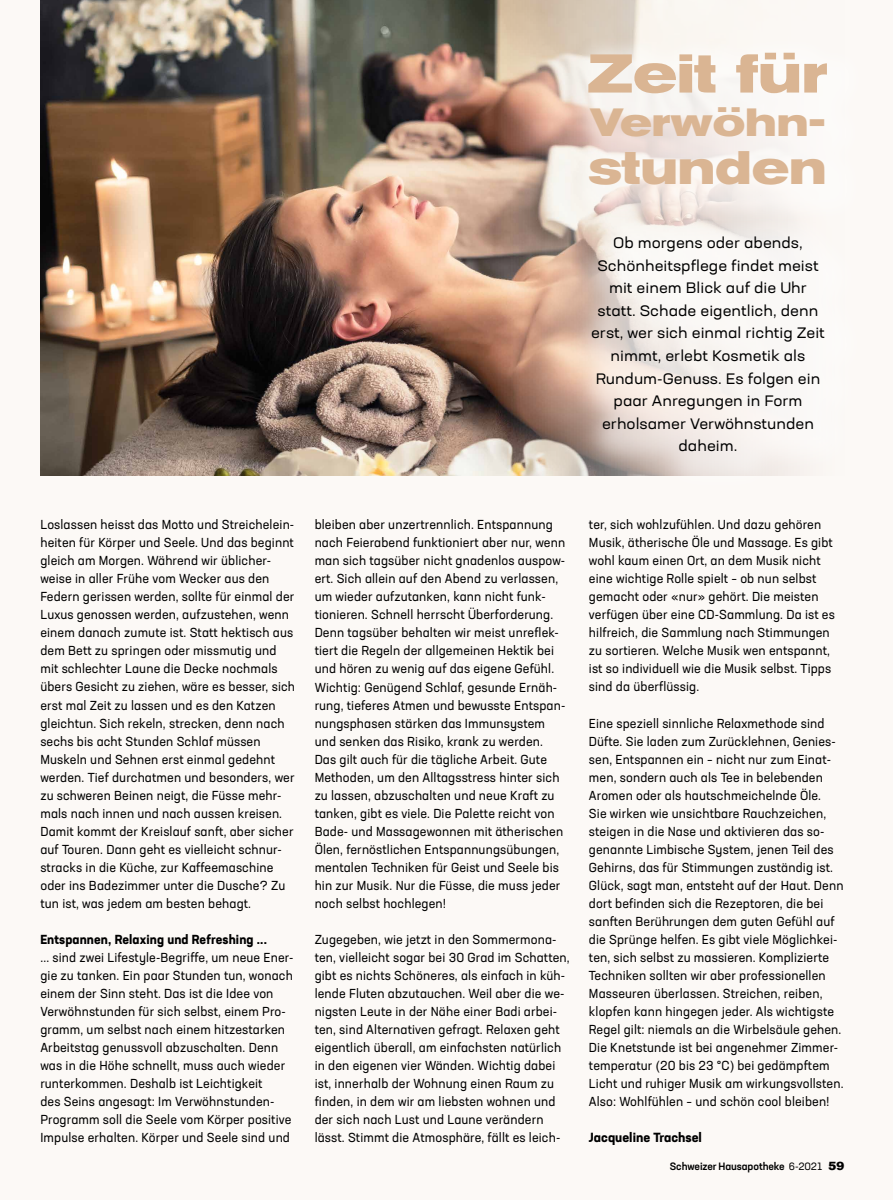
<style>
.page{position:relative;width:893px;height:1200px;background:#fff}
.page>*{position:absolute;margin:0;border:0;box-sizing:border-box;transform-origin:0 0}
.t1{font:700 expanded 54px "Akzidenz Grotesk BE";color:#dab593}
.t2{font:700 expanded 46.5px "Akzidenz Grotesk BE";color:#dab593}
.t3{font:700 expanded 39px "Akzidenz Grotesk BE";color:#dab593}
.t4{font:expanded 15px/22.5px "Neusa Next Std";color:#000;text-align:center}
.t5{font:700 13.05px "Neusa Next Std";color:#000}
.t6{font:12.9px/18px "Neusa Next Std";letter-spacing:.01em;color:#000}
.t7{font:700 12.9px "Neusa Next Std";letter-spacing:.01em;color:#000}
.t8{font:500 10.5px "Neusa Next Std";letter-spacing:-.01em;color:#000}
.s1{font-family:"Arial"}
.s2{font-weight:400}
.s3{font-family:"Akzidenz Grotesk BE Super";font-weight:400;font-size:12px}
</style>
<div class="page">
<div style="left:0;top:0;width:893px;height:1199px;background:#fcf9f6"></div>
<img style="left:40px;top:0;width:611px;height:475px">
<div style="left:568px;top:32px;width:300px;height:194px;background:#fff;opacity:.45"></div>
<div style="left:568px;top:212px;width:302px;height:285px;background:#fff;opacity:.53"></div>
<h1 class="t1" style="left:588px;top:43px;width:240px">Zeit für</h1>
<h3 class="t3" style="left:590px;top:100px;width:238px">Verwöhn-</h3>
<h2 class="t2" style="left:589px;top:141px;width:239px">stunden</h2>
<p class="t4" style="left:591px;top:231px;width:235px">Ob morgens oder abends,<br>Schönheitspflege findet meist mit einem Blick auf die Uhr statt. Schade eigentlich, denn erst, wer sich einmal richtig Zeit nimmt, erlebt Kosmetik als<br>Rundum-Genuss. Es folgen ein paar Anregungen in Form erholsamer Verwöhnstunden daheim.</p>
<p class="t6" style="left:40px;top:515px;width:256px">Loslassen heisst das Motto und Streichelein&shy;heiten für Körper und Seele. Und das beginnt gleich am Morgen. Während wir üblicher&shy;weise in aller Frühe vom Wecker aus den Federn gerissen werden, sollte für einmal der Luxus genossen werden, aufzustehen, wenn einem danach zumute ist. Statt hektisch aus dem Bett zu springen oder missmutig und mit schlechter Laune die Decke nochmals übers Gesicht zu ziehen, wäre es besser, sich erst mal Zeit zu lassen und es den Katzen gleichtun. Sich rekeln, strecken, denn nach sechs bis acht Stunden Schlaf müssen Muskeln und Sehnen erst einmal gedehnt werden. Tief durchatmen und besonders, wer zu schweren Beinen neigt, die Füsse mehr&shy;mals nach innen und nach aussen kreisen.<br>Damit kommt der Kreislauf sanft, aber sicher auf Touren. Dann geht es vielleicht schnur&shy;stracks in die Küche, zur Kaffeemaschine oder ins Badezimmer unter die Dusche? Zu tun ist, was jedem am besten behagt.</p>
<p class="t7" style="left:40px;top:930px;width:228px">Entspannen, Relaxing und Refreshing ...</p>
<p class="t6" style="left:40px;top:947px;width:254px">... sind zwei Lifestyle-Begriffe, um neue Ener&shy;gie zu tanken. Ein paar Stunden tun, wonach einem der Sinn steht. Das ist die Idee von Verwöhnstunden für sich selbst, einem Pro&shy;gramm, um selbst nach einem hitzestarken Arbeitstag genussvoll abzuschalten. Denn was in die Höhe schnellt, muss auch wieder runterkommen. Deshalb ist Leichtigkeit<br>des Seins angesagt: Im Verwöhnstunden-Programm soll die Seele vom Körper positive Impulse erhalten. Körper und Seele sind und</p>
<p class="t6" style="left:315px;top:515px;width:252px">bleiben aber unzertrennlich. Entspannung nach Feierabend funktioniert aber nur, wenn man sich tagsüber nicht gnadenlos auspow&shy;ert. Sich allein auf den Abend zu verlassen, um wieder aufzutanken, kann nicht funk&shy;tionieren. Schnell herrscht Überforderung.<br>Denn tagsüber behalten wir meist unreflek&shy;tiert die Regeln der allgemeinen Hektik bei und hören zu wenig auf das eigene Gefühl.<br>Wichtig: Genügend Schlaf, gesunde Ernäh&shy;rung, tieferes Atmen und bewusste Entspan&shy;nungsphasen stärken das Immunsystem und senken das Risiko, krank zu werden.<br>Das gilt auch für die tägliche Arbeit. Gute Methoden, um den Alltagsstress hinter sich zu lassen, abzuschalten und neue Kraft zu tanken, gibt es viele. Die Palette reicht von Bade- und Massagewonnen mit ätherischen Ölen, fernöstlichen Entspannungsübungen, mentalen Techniken für Geist und Seele bis hin zur Musik. Nur die Füsse, die muss jeder noch selbst hochlegen!</p>
<p class="t6" style="left:315px;top:929px;width:257px">Zugegeben, wie jetzt in den Sommermona&shy;ten, vielleicht sogar bei 30 Grad im Schatten, gibt es nichts Schöneres, als einfach in küh&shy;lende Fluten abzutauchen. Weil aber die we&shy;nigsten Leute in der Nähe einer Badi arbei&shy;ten, sind Alternativen gefragt. Relaxen geht eigentlich überall, am einfachsten natürlich in den eigenen vier Wänden. Wichtig dabei ist, innerhalb der Wohnung einen Raum zu finden, in dem wir am liebsten wohnen und der sich nach Lust und Laune verändern lässt. Stimmt die Atmosphäre, fällt es leich-</p>
<p class="t6" style="left:589px;top:515px;width:247px">ter, sich wohlzufühlen. Und dazu gehören Musik, ätherische Öle und Massage. Es gibt wohl kaum einen Ort, an dem Musik nicht eine wichtige Rolle spielt – ob nun selbst gemacht oder «nur» gehört. Die meisten verfügen über eine CD-Sammlung. Da ist es hilfreich, die Sammlung nach Stimmungen zu sortieren. Welche Musik wen entspannt, ist so individuell wie die Musik selbst. Tipps sind da überflüssig.</p>
<p class="t6" style="left:589px;top:713px;width:256px">Eine speziell sinnliche Relaxmethode sind Düfte. Sie laden zum Zurücklehnen, Genies&shy;sen, Entspannen ein – nicht nur zum Einat&shy;men, sondern auch als Tee in belebenden Aromen oder als hautschmeichelnde Öle.<br>Sie wirken wie unsichtbare Rauchzeichen, steigen in die Nase und aktivieren das so&shy;genannte Limbische System, jenen Teil des Gehirns, das für Stimmungen zuständig ist.<br>Glück, sagt man, entsteht auf der Haut. Denn dort befinden sich die Rezeptoren, die bei sanften Berührungen dem guten Gefühl auf die Sprünge helfen. Es gibt viele Möglichkei&shy;ten, sich selbst zu massieren. Komplizierte Techniken sollten wir aber professionellen Masseuren überlassen. Streichen, reiben, klopfen kann hingegen jeder. Als wichtigste Regel gilt: niemals an die Wirbelsäule gehen.<br>Die Knetstunde ist bei angenehmer Zimmer&shy;temperatur <span class="s1">(</span>20 bis 23 °C<span class="s1">)</span> bei gedämpftem Licht und ruhiger Musik am wirkungsvollsten.<br>Also: Wohlfühlen – und schön cool bleiben!</p>
<p class="t5" style="left:589px;top:1128px;width:115px">Jacqueline Trachsel</p>
<p class="t8" style="left:670px;top:1159px;width:176px">Schweizer Hausapotheke <span class="s2">6-2021</span> <span class="s3">59</span></p>
</div>
